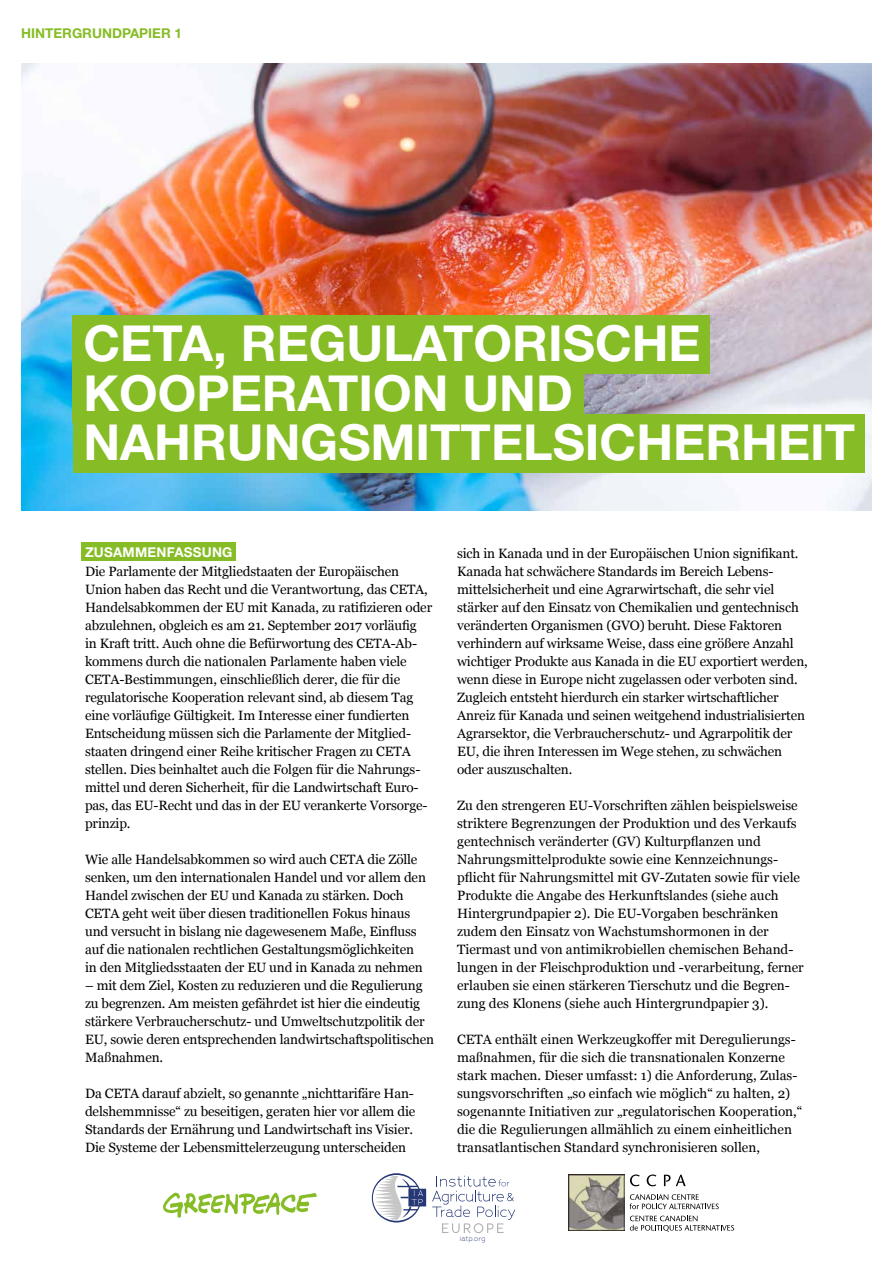
<style>
.page{position:relative;width:893px;height:1263px;background:#fff}
.page>*{position:absolute;margin:0;border:0;box-sizing:border-box;transform-origin:0 0}
.t1{font:700 49.65px/49.7px "Helvetica Neue LT Std";color:#fff}
.t2{font:13.5px/18px "Georgia";letter-spacing:-.01em;color:#000}
.t3{font:700 13.5px "Helvetica Neue LT Std";color:#86bc25}
.t4{font:700 13.5px "Helvetica Neue";letter-spacing:.015em;color:#fff}
.t5{font:300 7.2px "Adrianna";letter-spacing:.04em;color:#253775}
</style>
<div class="page">
<svg style="left:163px;top:1192px;width:154px;height:26px"></svg>
<img style="left:21px;top:64px;width:851px;height:446px">
<div style="left:73px;top:315px;width:637px;height:58px;background:#86bc25"></div>
<div style="left:73px;top:364px;width:511px;height:59px;background:#86bc25"></div>
<div style="left:73px;top:414px;width:792px;height:59px;background:#86bc25"></div>
<div style="left:82px;top:543px;width:154px;height:18px;background:#86bc25"></div>
<svg style="left:432px;top:1176px;width:83px;height:57px"></svg>
<svg style="left:372px;top:1173px;width:54px;height:49px"></svg>
<img style="left:568px;top:1174px;width:56px;height:56px">
<svg style="left:630px;top:1174px;width:10px;height:12px"></svg>
<svg style="left:647px;top:1174px;width:9px;height:12px"></svg>
<svg style="left:664px;top:1175px;width:22px;height:11px"></svg>
<svg style="left:630px;top:1194px;width:89px;height:15px"></svg>
<svg style="left:630px;top:1215px;width:104px;height:17px"></svg>
<p class="t3" style="left:21px;top:25px;width:162px">HINTERGRUNDPAPIER 1</p>
<h1 class="t1" style="left:83px;top:317px;width:773px">CETA, REGULATORISCHE<br>KOOPERATION UND<br>NAHRUNGSMITTELSICHERHEIT</h1>
<p class="t4" style="left:85px;top:543px;width:149px">ZUSAMMENFASSUNG</p>
<p class="t2" style="left:85px;top:562px;width:349px">Die Parlamente der Mitgliedstaaten der Europäischen Union haben das Recht und die Verantwortung, das CETA, Handelsabkommen der EU mit Kanada, zu ratifizieren oder abzulehnen, obgleich es am 21. September 2017 vorläufig<br>in Kraft tritt. Auch ohne die Befürwortung des CETA-Ab&shy;kommens durch die nationalen Parlamente haben viele CETA-Bestimmungen, einschließlich derer, die für die regulatorische Kooperation relevant sind, ab diesem Tag eine vorläufige Gültigkeit. Im Interesse einer fundierten Entscheidung müssen sich die Parlamente der Mitglied&shy;staaten dringend einer Reihe kritischer Fragen zu CETA stellen. Dies beinhaltet auch die Folgen für die Nahrungs&shy;mittel und deren Sicherheit, für die Landwirtschaft Euro&shy;pas, das EU-Recht und das in der EU verankerte Vorsorge&shy;prinzip.</p>
<p class="t2" style="left:85px;top:850px;width:342px">Wie alle Handelsabkommen so wird auch CETA die Zölle senken, um den internationalen Handel und vor allem den Handel zwischen der EU und Kanada zu stärken. Doch CETA geht weit über diesen traditionellen Fokus hinaus und versucht in bislang nie dagewesenem Maße, Einfluss auf die nationalen rechtlichen Gestaltungsmöglichkeiten in den Mitgliedsstaaten der EU und in Kanada zu nehmen</p>
<p class="t2" style="left:85px;top:976px;width:351px">– mit dem Ziel, Kosten zu reduzieren und die Regulierung zu begrenzen. Am meisten gefährdet ist hier die eindeutig stärkere Verbraucherschutz- und Umweltschutzpolitik der EU, sowie deren entsprechenden landwirtschaftspolitischen Maßnahmen.</p>
<p class="t2" style="left:85px;top:1084px;width:332px">Da CETA darauf abzielt, so genannte „nichttarifäre Han&shy;delshemmnisse“ zu beseitigen, geraten hier vor allem die Standards der Ernährung und Landwirtschaft ins Visier.<br>Die Systeme der Lebensmittelerzeugung unterscheiden</p>
<p class="t2" style="left:457px;top:544px;width:352px">sich in Kanada und in der Europäischen Union signifikant.<br>Kanada hat schwächere Standards im Bereich Lebens&shy;mittelsicherheit und eine Agrarwirtschaft, die sehr viel stärker auf den Einsatz von Chemikalien und gentechnisch veränderten Organismen (GVO) beruht. Diese Faktoren verhindern auf wirksame Weise, dass eine größere Anzahl wichtiger Produkte aus Kanada in die EU exportiert werden, wenn diese in Europe nicht zugelassen oder verboten sind.<br>Zugleich entsteht hierdurch ein starker wirtschaftlicher Anreiz für Kanada und seinen weitgehend industrialisierten Agrarsektor, die Verbraucherschutz- und Agrarpolitik der EU, die ihren Interessen im Wege stehen, zu schwächen oder auszuschalten.</p>
<p class="t2" style="left:457px;top:796px;width:348px">Zu den strengeren EU-Vorschriften zählen beispielsweise striktere Begrenzungen der Produktion und des Verkaufs gentechnisch veränderter (GV) Kulturpflanzen und Nahrungsmittelprodukte sowie eine Kennzeichnungs&shy;pflicht für Nahrungsmittel mit GV-Zutaten sowie für viele Produkte die Angabe des Herkunftslandes (siehe auch Hintergrundpapier 2). Die EU-Vorgaben beschränken zudem den Einsatz von Wachstumshormonen in der Tiermast und von antimikrobiellen chemischen Behand&shy;lungen in der Fleischproduktion und -verarbeitung, ferner erlauben sie einen stärkeren Tierschutz und die Begren&shy;zung des Klonens (siehe auch Hintergrundpapier 3).</p>
<p class="t2" style="left:457px;top:1030px;width:347px">CETA enthält einen Werkzeugkoffer mit Deregulierungs&shy;maßnahmen, für die sich die transnationalen Konzerne stark machen. Dieser umfasst: 1) die Anforderung, Zulas&shy;sungsvorschriften „so einfach wie möglich“ zu halten, 2) sogenannte Initiativen zur „regulatorischen Kooperation,“ die die Regulierungen allmählich zu einem einheitlichen transatlantischen Standard synchronisieren sollen,</p>
<p class="t5" style="left:460px;top:1234px;width:27px">iatp.org</p>
</div>
